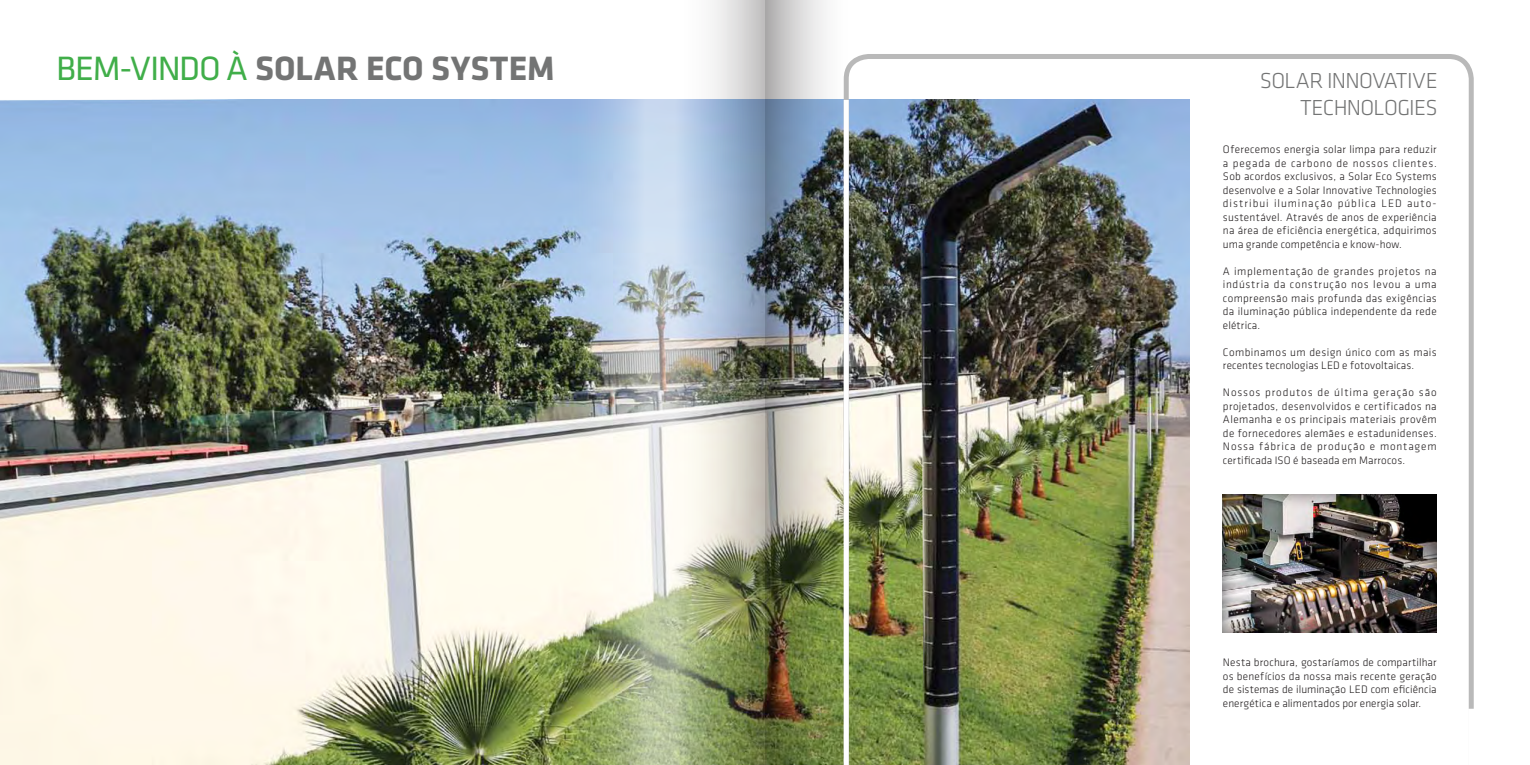
<style>
.page{position:relative;width:1530px;height:765px;background:#fff}
.page>*{position:absolute;margin:0;border:0;box-sizing:border-box;transform-origin:0 0}
.t1{font:700 35px "Klavika";color:#737474}
.t2{font:300 22.5px "Klavika";letter-spacing:-.03em;color:#737474}
.t3{font:300 11.25px/13.5px "Klavika";letter-spacing:.015em;color:#231f20;text-align:justify}
.s1{font-weight:400;color:#40ae49}
</style>
<div class="page">
<img style="left:0;top:100px;width:554px;height:665px">
<img style="left:857px;top:54px;width:617px;height:711px">
<div style="left:1223px;top:494px;width:215px;height:139px;background:#231f20;opacity:.6"></div>
<div style="left:1468px;top:709px;width:6px;height:56px;background:#fff"></div>
<img style="left:554px;top:0;width:211px;height:765px">
<img style="left:765px;top:0;width:92px;height:765px">
<p class="t1" style="left:56px;top:49px;width:500px"><span class="s1">BEM-VINDO À</span> SOLAR ECO SYSTEM</p>
<p class="t2" style="left:1260px;top:68px;width:179px">SOLAR INNOVATIVE</p>
<p class="t2" style="left:1300px;top:95px;width:139px">TECHNOLOGIES</p>
<p class="t3" style="left:1223px;top:143px;width:215px">Oferecemos energia solar limpa para reduzir a pegada de carbono de nossos clientes.<br>Sob acordos exclusivos, a Solar Eco Systems desenvolve e a Solar Innovative Technologies distribui iluminação pública LED auto&shy;sustentável. Através de anos de experiência na área de eficiência energética, adquirimos uma grande competência e know-how.</p>
<p class="t3" style="left:1223px;top:265px;width:215px">A implementação de grandes projetos na indústria da construção nos levou a uma compreensão mais profunda das exigências da iluminação pública independente da rede elétrica.</p>
<p class="t3" style="left:1223px;top:346px;width:215px">Combinamos um design único com as mais recentes tecnologias LED e fotovoltaicas.</p>
<p class="t3" style="left:1223px;top:386px;width:215px">Nossos produtos de última geração são projetados, desenvolvidos e certificados na Alemanha e os principais materiais provêm de fornecedores alemães e estadunidenses.<br>Nossa fábrica de produção e montagem certificada ISO é baseada em Marrocos.</p>
<p class="t3" style="left:1223px;top:656px;width:215px">Nesta brochura, gostaríamos de compartilhar os benefícios da nossa mais recente geração de sistemas de iluminação LED com eficiência energética e alimentados por energia solar.</p>
</div>
